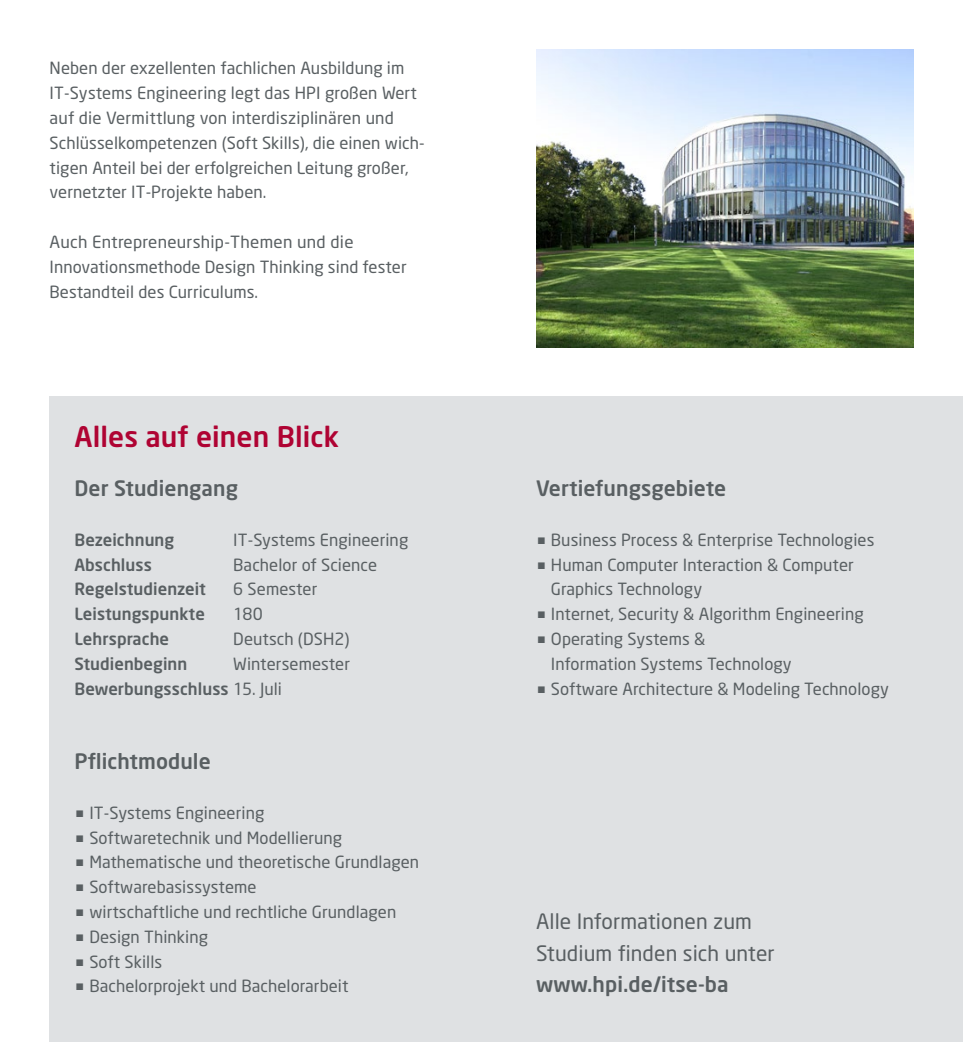
<style>
.page{position:relative;width:963px;height:1042px;background:#fff}
.page>*{position:absolute;margin:0;border:0;box-sizing:border-box;transform-origin:0 0}
.t1{font:500 28px "Neo Sans";letter-spacing:.005em;color:#af0333}
.t2{font:500 21px "Neo Sans";letter-spacing:.005em;color:#595f62}
.t3{font:21px/31.5px "Neo Sans";letter-spacing:.005em;color:#595f62}
.t4{font:16.62px/24.8px "Neo Sans";letter-spacing:.005em;color:#595f62}
.t5{font:500 16.62px "Neo Sans";letter-spacing:.005em;color:#595f62}
.s1{font-weight:500}
</style>
<div class="page">
<div style="left:50px;top:397px;width:912px;height:645px;background:#dfe1e3"></div>
<img style="left:536px;top:50px;width:377px;height:297px">
<p class="t4" style="left:50px;top:56px;width:376px">Neben der exzellenten fachlichen Ausbildung im IT-Systems Engineering legt das HPI großen Wert auf die Vermittlung von interdisziplinären und Schlüsselkompetenzen (Soft Skills), die einen wich&shy;tigen Anteil bei der erfolgreichen Leitung großer, vernetzter IT-Projekte haben.</p>
<p class="t4" style="left:50px;top:229px;width:358px">Auch Entrepreneurship-Themen und die<br>Innovationsmethode Design Thinking sind fester<br>Bestandteil des Curriculums.</p>
<h1 class="t1" style="left:74px;top:418px;width:266px">Alles auf einen Blick</h1>
<p class="t2" style="left:74px;top:475px;width:165px">Der Studiengang</p>
<p class="t5" style="left:74px;top:529px;width:101px">Bezeichnung</p>
<p class="t4" style="left:233px;top:527px;width:176px">IT-Systems Engineering</p>
<p class="t5" style="left:74px;top:554px;width:79px">Abschluss</p>
<p class="t4" style="left:233px;top:552px;width:145px">Bachelor of Science</p>
<p class="t5" style="left:74px;top:579px;width:133px">Regelstudienzeit</p>
<p class="t4" style="left:233px;top:577px;width:86px">6 Semester</p>
<p class="t5" style="left:74px;top:603px;width:132px">Leistungspunkte</p>
<p class="t4" style="left:233px;top:601px;width:31px">180</p>
<p class="t5" style="left:74px;top:628px;width:96px">Lehrsprache</p>
<p class="t4" style="left:233px;top:626px;width:118px">Deutsch (DSH2)</p>
<p class="t5" style="left:74px;top:653px;width:114px">Studienbeginn</p>
<p class="t4" style="left:74px;top:651px;width:277px;text-indent:159px">Wintersemester<br><span class="s1">Bewerbungsschluss</span> 15. Juli</p>
<p class="t2" style="left:74px;top:748px;width:138px">Pflichtmodule</p>
<p class="t4" style="left:89px;top:800px;width:331px">IT-Systems Engineering<br>Softwaretechnik und Modellierung<br>Mathematische und theoretische Grundlagen<br>Softwarebasissysteme<br>wirtschaftliche und rechtliche Grundlagen<br>Design Thinking<br>Soft Skills<br>Bachelorprojekt und Bachelorarbeit</p>
<p class="t2" style="left:536px;top:475px;width:192px">Vertiefungsgebiete</p>
<p class="t4" style="left:551px;top:527px;width:339px">Business Process &amp; Enterprise Technologies Human Computer Interaction &amp; Computer Graphics Technology<br>Internet, Security &amp; Algorithm Engineering Operating Systems &amp;<br>Information Systems Technology<br>Software Architecture &amp; Modeling Technology</p>
<p class="t3" style="left:536px;top:905px;width:240px">Alle Informationen zum<br>Studium finden sich unter</p>
<p class="t2" style="left:536px;top:971px;width:194px">www.hpi.de/itse-ba</p>
</div>
